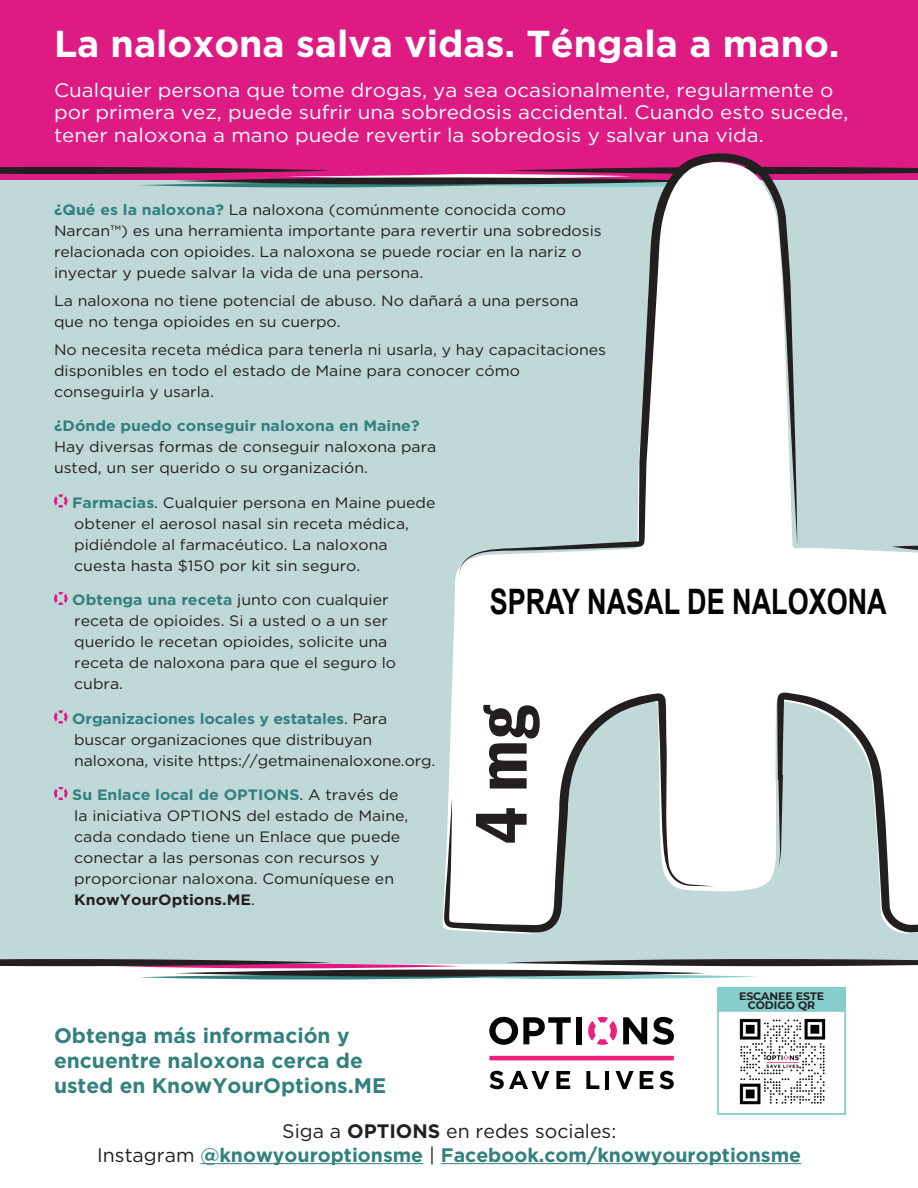
<style>
.page{position:relative;width:918px;height:1188px;background:#fff}
.page>*{position:absolute;margin:0;border:0;box-sizing:border-box;transform-origin:0 0}
.t1{font:700 37.5px "Gotham";color:#fff}
.t2{font:700 35.1px "Arial";color:#040503;scale:.77 1}
.t3{font:700 21px/25.2px "Gotham";color:#32817f}
.t4{font:19.5px/22.5px "Gotham";color:#fff;scale:1.06 1}
.t5{font:700 19.5px/23.4px "Gotham";color:#32817f;text-align:center}
.t6{font:15px/21px "Gotham";color:#231f20;scale:1.06 1}
.t7{font:700 10.95px/9.6px "Montserrat";color:#231f20;text-align:center}
.s1{font-weight:700;color:#32817f}
.s2{font-weight:700}
.s3{font-weight:400;color:#231f20}
.s4{color:#231f20}
</style>
<div class="page">
<div style="left:0;top:179px;width:918px;height:784px;background:#c0d8d7"></div>
<div style="left:0;top:0;width:918px;height:179px;background:#de1b83"></div>
<svg style="left:0;top:166px;width:442px;height:22px"></svg>
<svg style="left:0;top:959px;width:918px;height:21px"></svg>
<svg style="left:489px;top:1017px;width:82px;height:28px"></svg>
<div style="left:576px;top:1017px;width:6px;height:27px;background:#040503"></div>
<svg style="left:623px;top:1017px;width:24px;height:27px"></svg>
<svg style="left:653px;top:1017px;width:21px;height:28px"></svg>
<svg style="left:588px;top:1017px;width:29px;height:28px"></svg>
<hr style="left:489px;top:1056px;width:185px;height:4px;background:#ed1f7d">
<svg style="left:489px;top:1071px;width:60px;height:18px"></svg>
<svg style="left:556px;top:1071px;width:14px;height:18px"></svg>
<svg style="left:586px;top:1071px;width:13px;height:18px"></svg>
<hr style="left:605px;top:1071px;width:4px;height:18px;background:#040503">
<svg style="left:615px;top:1071px;width:19px;height:18px"></svg>
<svg style="left:640px;top:1071px;width:13px;height:18px"></svg>
<svg style="left:659px;top:1071px;width:15px;height:18px"></svg>
<svg style="left:54px;top:494px;width:14px;height:14px"></svg>
<svg style="left:54px;top:592px;width:14px;height:13px"></svg>
<svg style="left:54px;top:710px;width:14px;height:14px"></svg>
<svg style="left:54px;top:787px;width:14px;height:13px"></svg>
<hr style="left:200px;top:1163px;width:223px;height:1px;background:#32817f">
<hr style="left:441px;top:1163px;width:360px;height:1px;background:#32817f">
<svg style="left:442px;top:167px;width:476px;height:767px;fill:#fff"></svg>
<svg style="left:444px;top:693px;width:270px;height:240px;fill:#fff"></svg>
<svg style="left:777px;top:692px;width:141px;height:242px"></svg>
<div style="left:892px;top:544px;width:26px;height:132px;background:#fff"></div>
<svg style="left:459px;top:153px;width:342px;height:422px"></svg>
<svg style="left:476px;top:808px;width:51px;height:35px;background:#8c8a8a"></svg>
<svg style="left:483px;top:705px;width:57px;height:85px;background:#949393"></svg>
<div style="left:717px;top:1010px;width:129px;height:105px;border:2px solid #85cecb"></div>
<img style="left:739px;top:1018px;width:87px;height:87px">
<div style="left:717px;top:987px;width:129px;height:24px;background:#85cecb"></div>
<p class="t1" style="left:54px;top:19px;width:787px">La naloxona salva vidas. Téngala a mano.</p>
<p class="t4" style="left:54px;top:78px;width:751px">Cualquier persona que tome drogas, ya sea ocasionalmente, regularmente o por primera vez, puede sufrir una sobredosis accidental. Cuando esto sucede, tener naloxona a mano puede revertir la sobredosis y salvar una vida.</p>
<p class="t6" style="left:54px;top:199px;width:518px"><span class="s1">¿Qué es la naloxona?</span> La naloxona (comúnmente conocida como Narcan™) es una herramienta importante para revertir una sobredosis relacionada con opioides. La naloxona se puede rociar en la nariz o inyectar y puede salvar la vida de una persona.</p>
<p class="t6" style="left:54px;top:290px;width:496px">La naloxona no tiene potencial de abuso. No dañará a una persona que no tenga opioides en su cuerpo.</p>
<p class="t6" style="left:54px;top:338px;width:522px">No necesita receta médica para tenerla ni usarla, y hay capacitaciones disponibles en todo el estado de Maine para conocer cómo conseguirla y usarla.</p>
<p class="t6" style="left:54px;top:415px;width:362px"><span class="s1">¿Dónde puedo conseguir naloxona en Maine?<br></span>Hay diversas formas de conseguir naloxona para usted, un ser querido o su organización.</p>
<p class="t6" style="left:72px;top:491px;width:344px"><span class="s1">Farmacias</span>. Cualquier persona en Maine puede obtener el aerosol nasal sin receta médica, pidiéndole al farmacéutico. La naloxona cuesta hasta $150 por kit sin seguro.</p>
<p class="t6" style="left:72px;top:589px;width:307px"><span class="s1">Obtenga una receta</span> junto con cualquier receta de opioides. Si a usted o a un ser querido le recetan opioides, solicite una receta de naloxona para que el seguro lo cubra.</p>
<p class="t6" style="left:72px;top:707px;width:344px"><span class="s1">Organizaciones locales y estatales</span>. Para buscar organizaciones que distribuyan naloxona, visite https://getmainenaloxone.org.</p>
<p class="t6" style="left:72px;top:784px;width:319px"><span class="s1">Su Enlace local de OPTIONS</span>. A través de la iniciativa OPTIONS del estado de Maine, cada condado tiene un Enlace que puede conectar a las personas con recursos y proporcionar naloxona. Comuníquese en <span class="s2">KnowYourOptions.ME</span>.</p>
<p class="t3" style="left:54px;top:1023px;width:334px">Obtenga más información y encuentre naloxona cerca de usted en KnowYourOptions.ME</p>
<p class="t2" style="left:490px;top:577px;width:517px">SPRAY NASAL DE NALOXONA</p>
<p class="t7" style="left:739px;top:990px;width:87px">ESCANEE ESTE<br>CÓDIGO QR</p>
<p class="t5" style="left:97px;top:1120px;width:705px"><span class="s3">Siga a</span> <span class="s4">OPTIONS</span> <span class="s3">en redes sociales:<br>Instagram</span> @knowyouroptionsme <span class="s3">|</span> Facebook.com/knowyouroptionsme</p>
</div>
